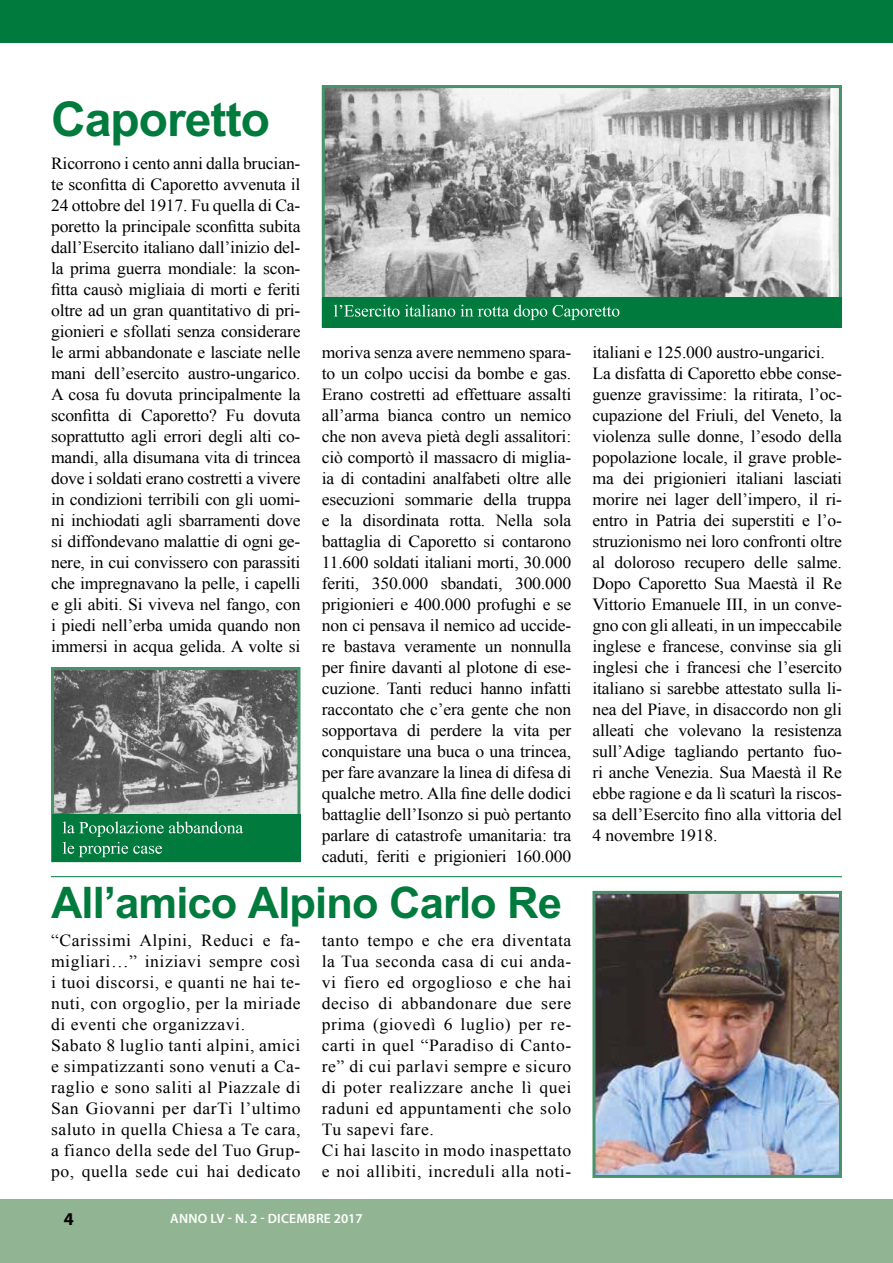
<style>
.page{position:relative;width:893px;height:1263px;background:#fff}
.page>*{position:absolute;margin:0;border:0;box-sizing:border-box;transform-origin:0 0}
.t1{font:700 48px "M Arial";letter-spacing:-.02em;color:#007b3d}
.t2{font:700 43.5px "M Arial";letter-spacing:-.02em;color:#007b3d}
.t3{font:700 18px "Myriad Pro";color:#000}
.t4{font:16.95px/21px "Times New Roman";letter-spacing:-.01em;color:#000;text-align:justify;scale:1.04 1}
.t5{font:16.95px/21px "Times New Roman";letter-spacing:.03em;color:#000;scale:1.04 1}
.t6{font:600 13.5px "Myriad Pro";letter-spacing:.02em;color:#fff}
</style>
<div class="page">
<img style="left:326px;top:89px;width:512px;height:208px">
<div style="left:322px;top:85px;width:520px;height:242px;border:3px solid #479268"></div>
<img style="left:55px;top:671px;width:241px;height:143px">
<div style="left:51px;top:667px;width:249px;height:195px;border:3px solid #479268"></div>
<img style="left:596px;top:895px;width:242px;height:279px">
<div style="left:592px;top:891px;width:250px;height:287px;border:3px solid #479268"></div>
<hr style="left:51px;top:876px;width:791px;height:1px;background:#007b3d">
<div style="left:323px;top:297px;width:519px;height:30px;background:#007b3d"></div>
<div style="left:52px;top:814px;width:248px;height:48px;background:#007b3d"></div>
<svg style="left:334px;top:305px;width:285px;height:15px"></svg>
<svg style="left:63px;top:821px;width:180px;height:36px"></svg>
<div style="left:0;top:1199px;width:893px;height:64px;background:#91b592"></div>
<div style="left:0;top:0;width:893px;height:43px;background:#007b3d"></div>
<h1 class="t1" style="left:51px;top:91px;width:220px">Caporetto</h1>
<p class="t4" style="left:51px;top:152px;width:241px">Ricorrono i cento anni dalla brucian&shy;te sconfitta di Caporetto avvenuta il 24 ottobre del 1917. Fu quella di Ca&shy;poretto la principale sconfitta subita dall’Esercito italiano dall’inizio del&shy;la prima guerra mondiale: la scon&shy;fitta causò migliaia di morti e feriti oltre ad un gran quantitativo di pri&shy;gionieri e sfollati senza considerare le armi abbandonate e lasciate nelle mani dell’esercito austro-ungarico.<br>A cosa fu dovuta principalmente la sconfitta di Caporetto? Fu dovuta soprattutto agli errori degli alti co&shy;mandi, alla disumana vita di trincea dove i soldati erano costretti a vivere in condizioni terribili con gli uomi&shy;ni inchiodati agli sbarramenti dove si diffondevano malattie di ogni ge&shy;nere, in cui convissero con parassiti che impregnavano la pelle, i capelli e gli abiti. Si viveva nel fango, con i piedi nell’erba umida quando non immersi in acqua gelida. A volte si</p>
<p class="t4" style="left:322px;top:341px;width:241px">moriva senza avere nemmeno spara&shy;to un colpo uccisi da bombe e gas.<br>Erano costretti ad effettuare assalti all’arma bianca contro un nemico che non aveva pietà degli assalitori: ciò comportò il massacro di miglia&shy;ia di contadini analfabeti oltre alle esecuzioni sommarie della truppa e la disordinata rotta. Nella sola battaglia di Caporetto si contarono 11.600 soldati italiani morti, 30.000 feriti, 350.000 sbandati, 300.000 prigionieri e 400.000 profughi e se non ci pensava il nemico ad uccide&shy;re bastava veramente un nonnulla per finire davanti al plotone di ese&shy;cuzione. Tanti reduci hanno infatti raccontato che c’era gente che non sopportava di perdere la vita per conquistare una buca o una trincea, per fare avanzare la linea di difesa di qualche metro. Alla fine delle dodici battaglie dell’Isonzo si può pertanto parlare di catastrofe umanitaria: tra caduti, feriti e prigionieri 160.000</p>
<p class="t4" style="left:592px;top:341px;width:241px;text-align:left">italiani e 125.000 austro-ungarici.<br>La disfatta di Caporetto ebbe conse&shy;guenze gravissime: la ritirata, l’oc&shy;cupazione del Friuli, del Veneto, la violenza sulle donne, l’esodo della popolazione locale, il grave proble&shy;ma dei prigionieri italiani lasciati morire nei lager dell’impero, il ri&shy;entro in Patria dei superstiti e l’o&shy;struzionismo nei loro confronti oltre al doloroso recupero delle salme.<br>Dopo Caporetto Sua Maestà il Re Vittorio Emanuele III, in un conve&shy;gno con gli alleati, in un impeccabile inglese e francese, convinse sia gli inglesi che i francesi che l’esercito italiano si sarebbe attestato sulla li&shy;nea del Piave, in disaccordo non gli alleati che volevano la resistenza sull’Adige tagliando pertanto fuo&shy;ri anche Venezia. Sua Maestà il Re ebbe ragione e da lì scaturì la riscos&shy;sa dell’Esercito fino alla vittoria del 4 novembre 1918.</p>
<h2 class="t2" style="left:51px;top:877px;width:512px">All’amico Alpino Carlo Re</h2>
<p class="t5" style="left:51px;top:929px;width:241px">“Carissimi Alpini, Reduci e fa&shy;migliari…” iniziavi sempre così i tuoi discorsi, e quanti ne hai te&shy;nuti, con orgoglio, per la miriade di eventi che organizzavi.<br>Sabato 8 luglio tanti alpini, amici e simpatizzanti sono venuti a Ca&shy;raglio e sono saliti al Piazzale di<br>San Giovanni per darTi l’ultimo saluto in quella Chiesa a Te cara, a fianco della sede del Tuo Grup&shy;po, quella sede cui hai dedicato</p>
<p class="t5" style="left:322px;top:929px;width:241px">tanto tempo e che era diventata la Tua seconda casa di cui anda&shy;vi fiero ed orgoglioso e che hai deciso di abbandonare due sere prima (giovedì 6 luglio) per re&shy;carti in quel “Paradiso di Canto&shy;re” di cui parlavi sempre e sicuro di poter realizzare anche lì quei raduni ed appuntamenti che solo<br>Tu sapevi fare.<br>Ci hai lascito in modo inaspettato e noi allibiti, increduli alla noti-</p>
<p class="t3" style="left:64px;top:1207px;width:11px">4</p>
<p class="t6" style="left:170px;top:1210px;width:194px">ANNO LV - N. 2 - DICEMBRE 2017</p>
</div>
